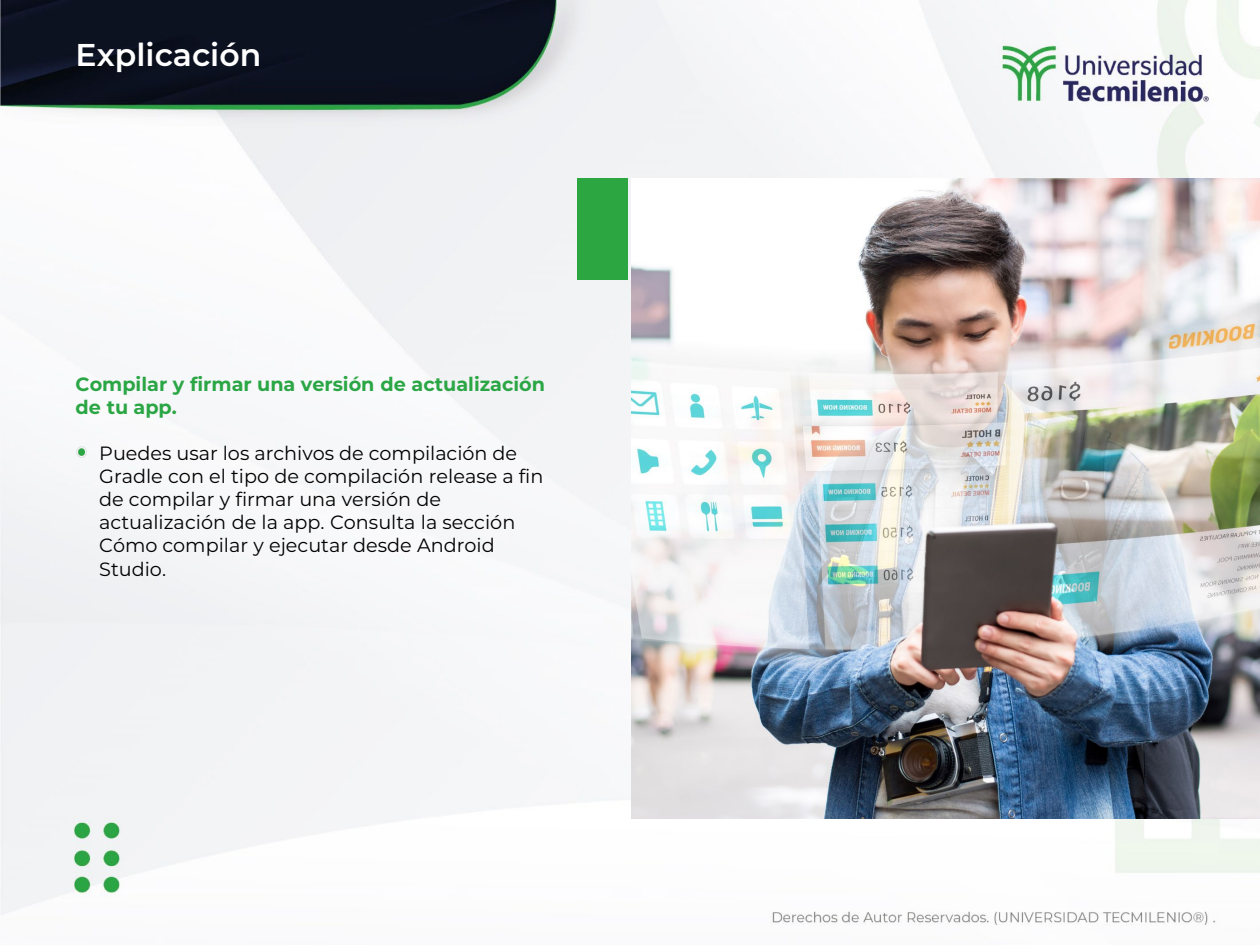
<style>
.page{position:relative;width:1260px;height:945px;background:#fff}
.page>*{position:absolute;margin:0;border:0;box-sizing:border-box;transform-origin:0 0}
.t1{font:600 31.5px "Montserrat";color:#fff}
.t2{font:19.25px/23.1px "Montserrat";color:#000}
.t3{font:700 19.25px/23.1px "Montserrat";color:#2ba645}
</style>
<div class="page">
<img style="left:0;top:0;width:1260px;height:926px">
<img style="left:76px;top:445px;width:12px;height:14px">
<img style="left:632px;top:178px;width:628px;height:640px">
<div style="left:578px;top:178px;width:50px;height:102px;background:#2ca640"></div>
<p class="t1" style="left:76px;top:32px;width:187px">Explicación</p>
<h1 class="t3" style="left:76px;top:371px;width:471px">Compilar y firmar una versión de actualización de tu app.</h1>
<p class="t2" style="left:99px;top:441px;width:446px">Puedes usar los archivos de compilación de Gradle con el tipo de compilación release a fin de compilar y firmar una versión de actualización de la app. Consulta la sección Cómo compilar y ejecutar desde Android Studio.</p>
</div>
